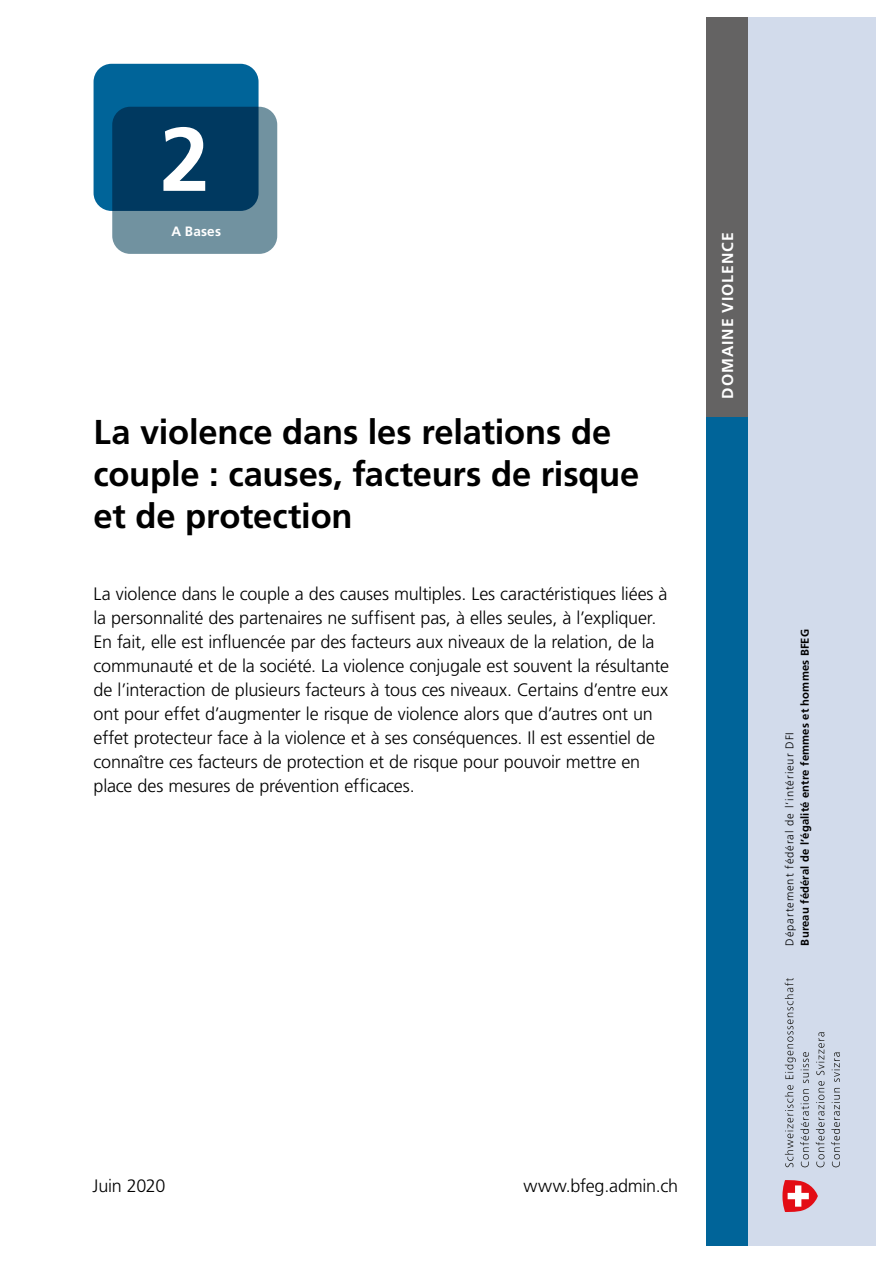
<style>
.page{position:relative;width:893px;height:1263px;background:#fff}
.page>*{position:absolute;margin:0;border:0;box-sizing:border-box;transform-origin:0 0}
.t1{font:700 90px "Frutiger";color:#fff}
.Titel_Dokument{font:700 34.5px/42px "Frutiger";letter-spacing:-.005em;color:#000}
.Einleitungstext{font:300 18px/24px "Frutiger";letter-spacing:-.01em;color:#000}
.t2{font:700 15.75px "Frutiger";letter-spacing:.06em;color:#fff}
.t3{font:700 13.5px "Frutiger";letter-spacing:.015em;color:#fff}
.t4{font:700 11.25px "Frutiger";letter-spacing:.015em;color:#000}
.t5{font:300 11.25px "Frutiger";letter-spacing:.08em;color:#000}
</style>
<div class="page">
<div style="left:706px;top:416px;width:42px;height:830px;background:#006499"></div>
<div style="left:706px;top:17px;width:42px;height:400px;background:#646363"></div>
<div style="left:748px;top:17px;width:128px;height:1229px;background:#d2dbeb"></div>
<div style="left:112px;top:107px;width:165px;height:147px;background:#7192a0;border-radius:18px"></div>
<svg style="left:94px;top:64px;width:165px;height:147px;fill:#003960"></svg>
<svg style="left:785px;top:978px;width:24px;height:189px"></svg>
<svg style="left:816px;top:1081px;width:8px;height:86px"></svg>
<svg style="left:816px;top:1032px;width:8px;height:43px"></svg>
<svg style="left:831px;top:1088px;width:9px;height:79px"></svg>
<svg style="left:832px;top:1052px;width:8px;height:30px"></svg>
<svg style="left:782px;top:1180px;width:36px;height:32px"></svg>
<h1 class="t1" style="left:160px;top:107px;width:52px">2</h1>
<p class="t3" style="left:171px;top:224px;width:51px">A Bases</p>
<h1 class="Titel_Dokument" style="left:94px;top:410px;width:547px">La violence dans les relations de couple : causes, facteurs de risque et de protection</h1>
<p class="Einleitungstext" style="left:94px;top:581px;width:577px">La violence dans le couple a des causes multiples. Les caractéristiques liées à la personnalité des partenaires ne suffisent pas, à elles seules, à l’expliquer.<br>En fait, elle est influencée par des facteurs aux niveaux de la relation, de la communauté et de la société. La violence conjugale est souvent la résultante de l’interaction de plusieurs facteurs à tous ces niveaux. Certains d’entre eux ont pour effet d’augmenter le risque de violence alors que d’autres ont un effet protecteur face à la violence et à ses conséquences. Il est essentiel de connaître ces facteurs de protection et de risque pour pouvoir mettre en place des mesures de prévention efficaces.</p>
<p class="t2" style="left:718px;top:399px;width:168px;rotate:-90deg">DOMAINE VIOLENCE</p>
<p class="t4" style="left:798px;top:945px;width:318px;rotate:-90deg">Bureau fédéral de l’égalité entre femmes et hommes BFEG</p>
<p class="t5" style="left:783px;top:945px;width:215px;rotate:-90deg">Département fédéral de l‘intérieur DFI</p>
<p class="Einleitungstext" style="left:93px;top:1174px;width:74px">Juin 2020</p>
<p class="Einleitungstext" style="left:523px;top:1174px;width:156px">www.bfeg.admin.ch</p>
</div>
